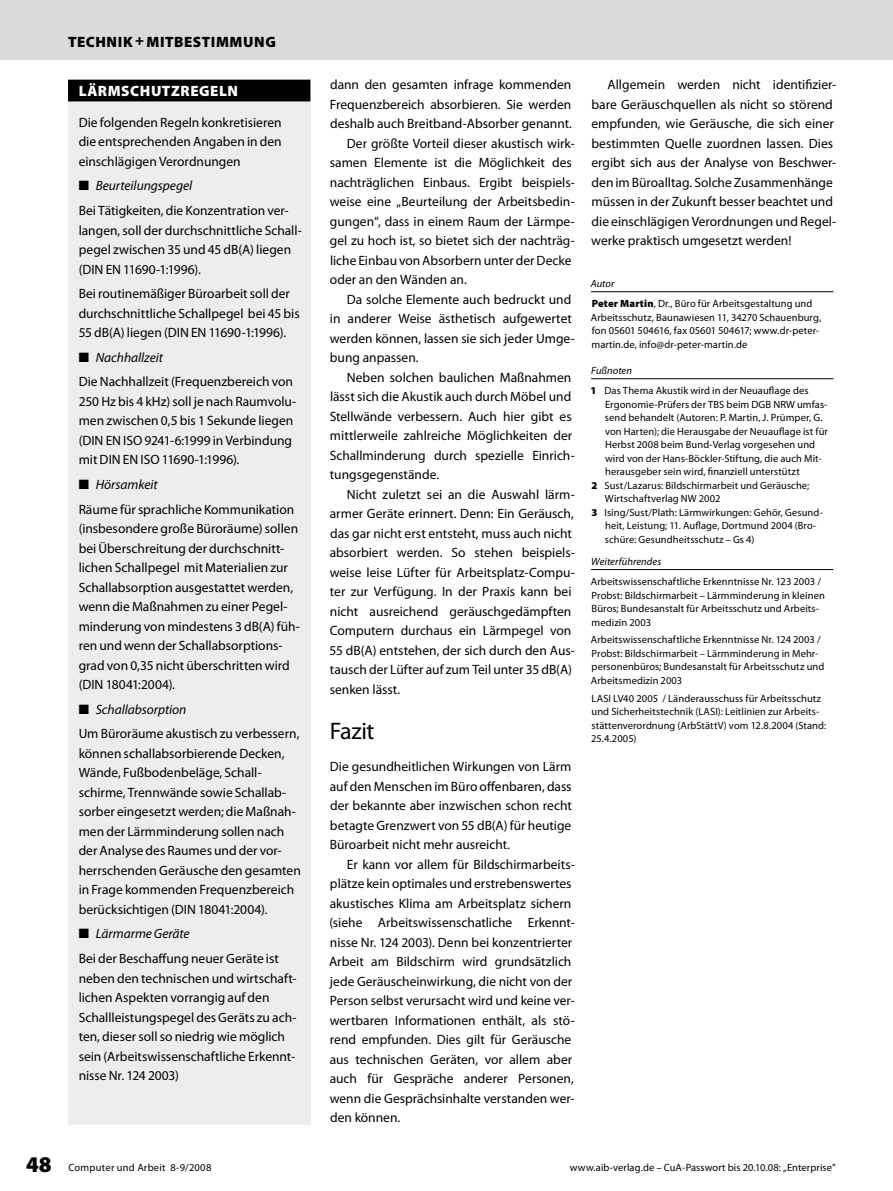
<style>
.page{position:relative;width:893px;height:1191px;background:#fff}
.page>*{position:absolute;margin:0;border:0;box-sizing:border-box;transform-origin:0 0}
.t1{font:24px "Myriad Pro";letter-spacing:-.015em;color:#000}
.t2{font:900 15px "Myriad Pro";letter-spacing:.04em;color:#000}
.t3{font:900 15px "Myriad Pro";letter-spacing:.04em;color:#fff}
.t4{font:13.5px/19.5px "Myriad Pro";color:#000}
.t5{font:10.5px/13.5px "Myriad Pro";letter-spacing:.01em;color:#000}
.t6{font:italic 10.5px "Myriad Pro";letter-spacing:.005em;color:#000}
.s1{font-style:italic}
.s2{font-weight:900}
.s3{font-weight:900;font-size:22.5px}
</style>
<div class="page">
<div style="left:0;top:0;width:893px;height:60px;background:#d9dadb"></div>
<hr style="left:591px;top:291px;width:242px;height:1px;background:#000">
<hr style="left:591px;top:378px;width:242px;height:1px;background:#000">
<hr style="left:591px;top:569px;width:242px;height:1px;background:#000">
<div style="left:68px;top:79px;width:242px;height:1045px;background:#eceded"></div>
<div style="left:68px;top:80px;width:242px;height:21px;background:#000"></div>
<p class="t2" style="left:68px;top:32px;width:209px">TECHNIK + MITBESTIMMUNG</p>
<p class="t3" style="left:79px;top:81px;width:72px">LÄRMSCHUTZREGELN</p>
<p class="t4" style="left:79px;top:112px;width:205px;text-align:justify">Die folgenden Regeln konkretisieren die entsprechenden Angaben in den einschlägigen Verordnungen</p>
<p class="t4" style="left:79px;top:173px;width:212px;line-height:24.6px">■ <span class="s1">Beurteilungspegel<br></span>Bei Tätigkeiten, die Konzentration ver-</p>
<p class="t4" style="left:79px;top:220px;width:225px">langen, soll der durchschnittliche Schall&shy;pegel zwischen 35 und 45 dB(A) liegen (DIN EN 11690-1:1996).</p>
<p class="t4" style="left:79px;top:284px;width:223px">Bei routinemäßiger Büroarbeit soll der durchschnittliche Schallpegel bei 45 bis<br>55 dB(A) liegen (DIN EN 11690-1:1996).</p>
<p class="t4" style="left:79px;top:345px;width:216px;line-height:24.6px">■ <span class="s1">Nachhallzeit<br></span>Die Nachhallzeit (Frequenzbereich von</p>
<p class="t4" style="left:79px;top:391px;width:219px">250 Hz bis 4 kHz) soll je nach Raumvolu&shy;men zwischen 0,5 bis 1 Sekunde liegen (DIN EN ISO 9241-6:1999 in Verbindung mit DIN EN ISO 11690-1:1996).</p>
<p class="t4" style="left:79px;top:472px;width:217px;line-height:24.6px">■ <span class="s1">Hörsamkeit<br></span>Räume für sprachliche Kommunikation</p>
<p class="t4" style="left:79px;top:518px;width:223px">(insbesondere große Büroräume) sollen bei Überschreitung der durchschnitt&shy;lichen Schallpegel mit Materialien zur Schallabsorption ausgestattet werden, wenn die Maßnahmen zu einer Pegel&shy;minderung von mindestens 3 dB(A) füh&shy;ren und wenn der Schallabsorptions&shy;grad von 0,35 nicht überschritten wird (DIN 18041:2004).</p>
<p class="t4" style="left:79px;top:696px;width:222px;line-height:24.6px">■ <span class="s1">Schallabsorption<br></span>Um Büroräume akustisch zu verbessern,</p>
<p class="t4" style="left:79px;top:743px;width:224px">können schallabsorbierende Decken, Wände, Fußbodenbeläge, Schall&shy;schirme, Trennwände sowie Schallab&shy;sorber eingesetzt werden; die Maßnah&shy;men der Lärmminderung sollen nach der Analyse des Raumes und der vor&shy;herrschenden Geräusche den gesamten in Frage kommenden Frequenzbereich berücksichtigen (DIN 18041:2004).</p>
<p class="t4" style="left:79px;top:921px;width:202px;line-height:24.6px">■ <span class="s1">Lärmarme Geräte<br></span>Bei der Beschaffung neuer Geräte ist</p>
<p class="t4" style="left:79px;top:968px;width:220px">neben den technischen und wirtschaft&shy;lichen Aspekten vorrangig auf den Schallleistungspegel des Geräts zu ach&shy;ten, dieser soll so niedrig wie möglich sein (Arbeitswissenschaftliche Erkennt&shy;nisse Nr. 124 2003)</p>
<p class="t4" style="left:330px;top:75px;width:243px">dann den gesamten infrage kommenden</p>
<p class="t4" style="left:330px;top:94px;width:243px">Frequenzbereich absorbieren. Sie werden</p>
<p class="t4" style="left:330px;top:114px;width:243px">deshalb auch Breitband-Absorber genannt.</p>
<p class="t4" style="left:347px;top:133px;width:229px">Der größte Vorteil dieser akustisch wirk-</p>
<p class="t4" style="left:330px;top:153px;width:243px">samen Elemente ist die Möglichkeit des</p>
<p class="t4" style="left:330px;top:172px;width:246px">nachträglichen Einbaus. Ergibt beispiels-</p>
<p class="t4" style="left:330px;top:192px;width:247px">weise eine „Beurteilung der Arbeitsbedin-</p>
<p class="t4" style="left:330px;top:211px;width:246px">gungen“, dass in einem Raum der Lärmpe-</p>
<p class="t4" style="left:330px;top:231px;width:246px">gel zu hoch ist, so bietet sich der nachträg-</p>
<p class="t4" style="left:330px;top:250px;width:243px">liche Einbau von Absorbern unter der Decke</p>
<p class="t4" style="left:330px;top:270px;width:139px">oder an den Wänden an.</p>
<p class="t4" style="left:347px;top:289px;width:226px">Da solche Elemente auch bedruckt und</p>
<p class="t4" style="left:330px;top:309px;width:244px">in anderer Weise ästhetisch aufgewertet</p>
<p class="t4" style="left:330px;top:328px;width:247px">werden können, lassen sie sich jeder Umge-</p>
<p class="t4" style="left:330px;top:348px;width:90px">bung anpassen.</p>
<p class="t4" style="left:347px;top:367px;width:226px">Neben solchen baulichen Maßnahmen</p>
<p class="t4" style="left:330px;top:387px;width:243px">lässt sich die Akustik auch durch Möbel und</p>
<p class="t4" style="left:330px;top:406px;width:243px">Stellwände verbessern. Auch hier gibt es</p>
<p class="t4" style="left:330px;top:426px;width:244px">mittlerweile zahlreiche Möglichkeiten der</p>
<p class="t4" style="left:330px;top:445px;width:247px">Schallminderung durch spezielle Einrich-</p>
<p class="t4" style="left:330px;top:465px;width:111px">tungsgegenstände.</p>
<p class="t4" style="left:347px;top:484px;width:229px">Nicht zuletzt sei an die Auswahl lärm-</p>
<p class="t4" style="left:330px;top:504px;width:246px">armer Geräte erinnert. Denn: Ein Geräusch,</p>
<p class="t4" style="left:330px;top:523px;width:243px">das gar nicht erst entsteht, muss auch nicht</p>
<p class="t4" style="left:330px;top:543px;width:246px">absorbiert werden. So stehen beispiels-</p>
<p class="t4" style="left:330px;top:562px;width:247px">weise leise Lüfter für Arbeitsplatz-Compu-</p>
<p class="t4" style="left:330px;top:582px;width:243px">ter zur Verfügung. In der Praxis kann bei</p>
<p class="t4" style="left:330px;top:601px;width:243px">nicht ausreichend geräuschgedämpften</p>
<p class="t4" style="left:330px;top:621px;width:243px">Computern durchaus ein Lärmpegel von</p>
<p class="t4" style="left:330px;top:640px;width:247px">55 dB(A) entstehen, der sich durch den Aus-</p>
<p class="t4" style="left:330px;top:660px;width:244px">tausch der Lüfter auf zum Teil unter 35 dB(A)</p>
<p class="t4" style="left:330px;top:679px;width:72px">senken lässt.</p>
<h1 class="t1" style="left:330px;top:716px;width:46px">Fazit</h1>
<p class="t4" style="left:330px;top:756px;width:244px;text-align:justify">Die gesundheitlichen Wirkungen von Lärm auf den Menschen im Büro offenbaren, dass der bekannte aber inzwischen schon recht betagte Grenzwert von 55 dB(A) für heutige Büroarbeit nicht mehr ausreicht.</p>
<p class="t4" style="left:329px;top:854px;width:247px;text-indent:18px">Er kann vor allem für Bildschirmarbeits&shy;plätze kein optimales und erstrebenswertes akustisches Klima am Arbeitsplatz sichern (siehe Arbeitswissenschatliche Erkennt&shy;nisse Nr. 124 2003). Denn bei konzentrierter Arbeit am Bildschirm wird grundsätzlich jede Geräuscheinwirkung, die nicht von der Person selbst verursacht wird und keine ver&shy;wertbaren Informationen enthält, als stö&shy;rend empfunden. Dies gilt für Geräusche aus technischen Geräten, vor allem aber auch für Gespräche anderer Personen, wenn die Gesprächsinhalte verstanden wer&shy;den können.</p>
<p class="t4" style="left:591px;top:75px;width:247px;text-indent:16px">Allgemein werden nicht identifizier&shy;bare Geräuschquellen als nicht so störend empfunden, wie Geräusche, die sich einer bestimmten Quelle zuordnen lassen. Dies ergibt sich aus der Analyse von Beschwer&shy;den im Büroalltag. Solche Zusammenhänge müssen in der Zukunft besser beachtet und die einschlägigen Verordnungen und Regel&shy;werke praktisch umgesetzt werden!</p>
<p class="t5" style="left:591px;top:273px;width:223px;line-height:20.2px"><span class="s1">Autor<br></span><span class="s2">PETER MARTIN</span>, Dr., Büro für Arbeitsgestaltung und</p>
<p class="t5" style="left:591px;top:310px;width:232px">Arbeitsschutz, Baunawiesen 11, 34270 Schauenburg, fon 05601 504616, fax 05601 504617; www.dr-peter&shy;martin.de, info@dr-peter-martin.de</p>
<p class="t5" style="left:591px;top:360px;width:219px;line-height:20.2px"><span class="s1">Fußnoten<br></span><span class="s2">1</span> Das Thema Akustik wird in der Neuauflage des</p>
<p class="t5" style="left:605px;top:397px;width:224px">Ergonomie-Prüfers der TBS beim DGB NRW umfas-</p>
<p class="t5" style="left:605px;top:411px;width:219px">send behandelt (Autoren: P. Martin, J. Prümper, G.</p>
<p class="t5" style="left:605px;top:424px;width:225px">von Harten); die Herausgabe der Neuauflage ist für</p>
<p class="t5" style="left:605px;top:438px;width:212px">Herbst 2008 beim Bund-Verlag vorgesehen und</p>
<p class="t5" style="left:605px;top:451px;width:218px">wird von der Hans-Böckler-Stiftung, die auch Mit-</p>
<p class="t5" style="left:605px;top:465px;width:196px">herausgeber sein wird, finanziell unterstützt</p>
<p class="t5" style="left:591px;top:478px;width:219px"><span class="s2">2</span> Sust/Lazarus: Bildschirmarbeit und Geräusche;</p>
<p class="t5" style="left:605px;top:492px;width:117px">Wirtschaftverlag NW 2002</p>
<p class="t5" style="left:591px;top:505px;width:233px"><span class="s2">3</span> Ising/Sust/Plath: Lärmwirkungen: Gehör, Gesund-</p>
<p class="t5" style="left:605px;top:519px;width:213px">heit, Leistung; 11. Auflage, Dortmund 2004 (Bro-</p>
<p class="t5" style="left:605px;top:532px;width:151px">schüre: Gesundheitsschutz – Gs 4)</p>
<p class="t6" style="left:591px;top:555px;width:72px">Weiterführendes</p>
<p class="t5" style="left:591px;top:574px;width:235px">Arbeitswissenschaftliche Erkenntnisse Nr. 123 2003 / Probst: Bildschirmarbeit – Lärmminderung in kleinen Büros; Bundesanstalt für Arbeitsschutz und Arbeits&shy;medizin 2003</p>
<p class="t5" style="left:591px;top:633px;width:235px">Arbeitswissenschaftliche Erkenntnisse Nr. 124 2003 / Probst: Bildschirmarbeit – Lärmminderung in Mehr&shy;personenbüros; Bundesanstalt für Arbeitsschutz und Arbeitsmedizin 2003</p>
<p class="t5" style="left:591px;top:691px;width:237px">LASI LV40 2005 / Länderausschuss für Arbeitsschutz und Sicherheitstechnik (LASI): Leitlinien zur Arbeits&shy;stättenverordnung (ArbStättV) vom 12.8.2004 (Stand:<br>25.4.2005)</p>
<p class="t5" style="left:26px;top:1160px;width:187px"><span class="s3">48</span> Computer und Arbeit 8-9/2008</p>
<p class="t5" style="left:570px;top:1160px;width:268px">www.aib-verlag.de – CuA-Passwort bis 20.10.08: „Enterprise”</p>
</div>
